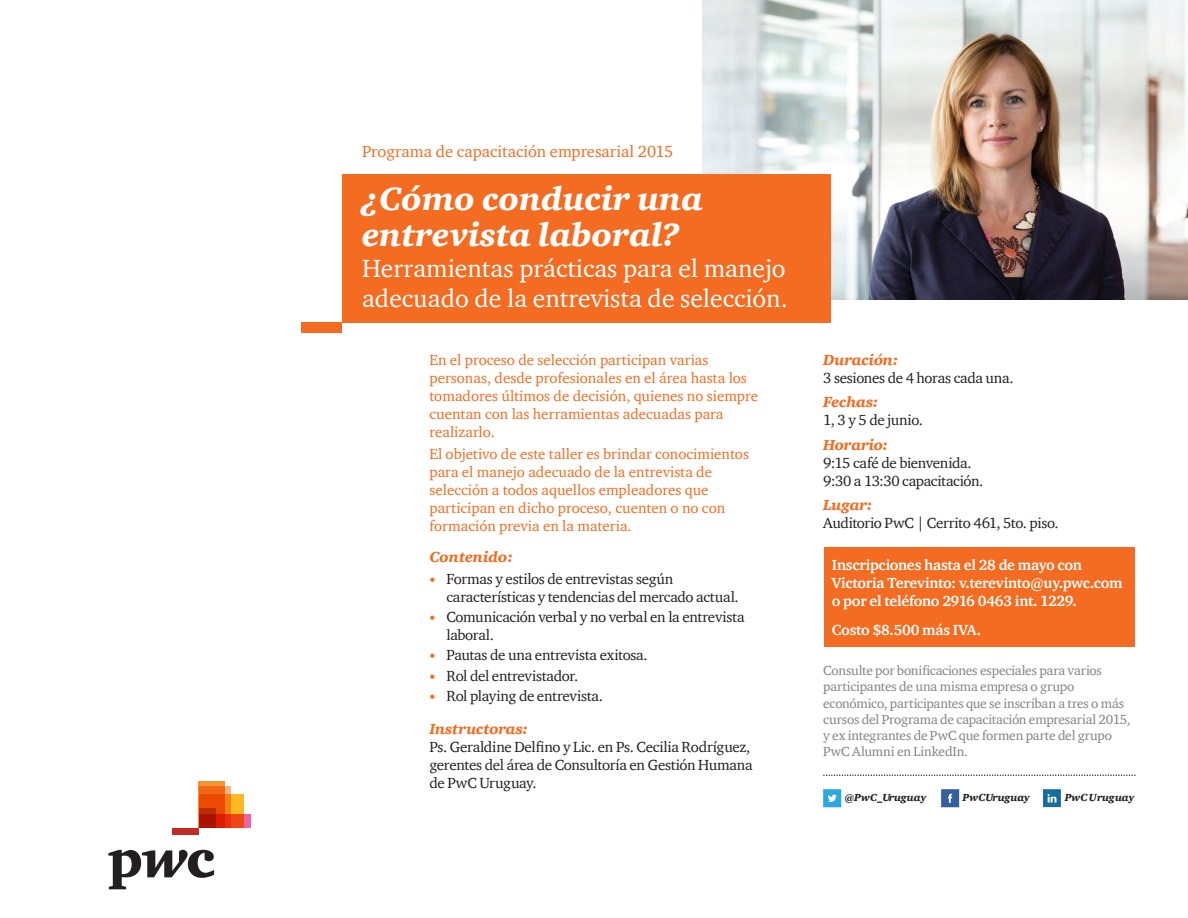
<style>
.page{position:relative;width:1188px;height:918px;background:#fff}
.page>*{position:absolute;margin:0;border:0;box-sizing:border-box;transform-origin:0 0}
.t1{font:italic 900 33px/36px "ITC Charter Com";color:#fff}
.t2{font:25.5px/30.6px "ITC Charter Com";color:#fff}
.t3{font:16.5px "ITC Charter Com";color:#f36c21}
.t4{font:15px/18px "ITC Charter Com";letter-spacing:-.02em;color:#231f20}
.t5{font:15px/18px "ITC Charter Com";color:#f36c21}
.t6{font:700 15px/18px "ITC Charter Com";letter-spacing:-.015em;color:#fff}
.t7{font:italic 900 15px "ITC Charter Com";letter-spacing:-.01em;color:#f36c21}
.t8{font:13.5px/16.2px "ITC Charter Com";letter-spacing:-.015em;color:#808285}
.t9{font:italic 900 10.5px "ITC Charter Com";color:#231f20}
.s1{font-family:"Helvetica Neue";font-size:12px;color:#f36c21}
.s2{font-weight:900;font-style:italic;color:#f36c21}
</style>
<div class="page">
<img style="left:702px;top:0;width:486px;height:300px">
<div style="left:342px;top:174px;width:489px;height:148px;background:#f36c21"></div>
<div style="left:301px;top:322px;width:41px;height:10px;background:#f36c21"></div>
<div style="left:199px;top:795px;width:45px;height:33px;background:#fcb825"></div>
<svg style="left:230px;top:815px;width:20px;height:13px"></svg>
<svg style="left:225px;top:787px;width:5px;height:41px"></svg>
<svg style="left:199px;top:782px;width:26px;height:46px"></svg>
<div style="left:199px;top:808px;width:16px;height:20px;background:linear-gradient(to bottom,#b82901,#ab0b00)"></div>
<div style="left:172px;top:828px;width:27px;height:6px;background:#c32a25"></div>
<svg style="left:108px;top:850px;width:106px;height:39px"></svg>
<div style="left:824px;top:547px;width:310px;height:100px;background:#f36c21"></div>
<svg style="left:1043px;top:789px;width:18px;height:18px"></svg>
<svg style="left:824px;top:774px;width:312px;height:2px"></svg>
<svg style="left:823px;top:789px;width:18px;height:18px"></svg>
<svg style="left:941px;top:789px;width:18px;height:18px"></svg>
<p class="t3" style="left:362px;top:141px;width:313px">Programa de capacitación empresarial 2015</p>
<h1 class="t1" style="left:362px;top:180px;width:342px">¿Cómo conducir una entrevista laboral?</h1>
<h2 class="t2" style="left:362px;top:252px;width:427px">Herramientas prácticas para el manejo adecuado de la entrevista de selección.</h2>
<p class="t5" style="left:429px;top:351px;width:330px">En el proceso de selección participan varias personas, desde profesionales en el área hasta los tomadores últimos de decisión, quienes no siempre cuentan con las herramientas adecuadas para realizarlo.</p>
<p class="t5" style="left:429px;top:445px;width:321px">El objetivo de este taller es brindar conocimientos para el manejo adecuado de la entrevista de selección a todos aquellos empleadores que participan en dicho proceso, cuenten o no con formación previa en la materia.</p>
<p class="t7" style="left:429px;top:548px;width:85px">Contenido:</p>
<p class="t4" style="left:446px;top:570px;width:294px;text-indent:-17px"><span class="s1">•</span> Formas y estilos de entrevistas según características y tendencias del mercado actual.</p>
<p class="t4" style="left:446px;top:608px;width:300px;text-indent:-17px"><span class="s1">•</span> Comunicación verbal y no verbal en la entrevista laboral.</p>
<p class="t4" style="left:429px;top:646px;width:220px"><span class="s1">•</span> Pautas de una entrevista exitosa.</p>
<p class="t4" style="left:429px;top:666px;width:150px"><span class="s1">•</span> Rol del entrevistador.</p>
<p class="t4" style="left:429px;top:679px;width:175px;line-height:32.8px"><span class="s1">•</span> Rol playing de entrevista.<br><span class="s2">Instructoras:</span></p>
<p class="t4" style="left:429px;top:737px;width:325px">Ps. Geraldine Delfino y Lic. en Ps. Cecilia Rodríguez, gerentes del área de Consultoría en Gestión Humana de PwC Uruguay.</p>
<p class="t7" style="left:823px;top:351px;width:77px">Duración:</p>
<p class="t4" style="left:823px;top:369px;width:192px">3 sesiones de 4 horas cada una.</p>
<p class="t7" style="left:823px;top:393px;width:57px">Fechas:</p>
<p class="t4" style="left:823px;top:411px;width:101px">1, 3 y 5 de junio.</p>
<p class="t7" style="left:823px;top:435px;width:67px">Horario:</p>
<p class="t4" style="left:823px;top:453px;width:162px">9:15 café de bienvenida.<br>9:30 a 13:30 capacitación.</p>
<p class="t7" style="left:823px;top:496px;width:51px">Lugar:</p>
<p class="t4" style="left:823px;top:514px;width:237px">Auditorio PwC | Cerrito 461, 5to. piso.</p>
<p class="t6" style="left:832px;top:556px;width:292px">Inscripciones hasta el 28 de mayo con<br>Victoria Terevinto: v.terevinto@uy.pwc.com o por el teléfono 2916 0463 int. 1229.</p>
<p class="t6" style="left:832px;top:620px;width:151px">Costo $8.500 más IVA.</p>
<p class="t8" style="left:823px;top:662px;width:309px">Consulte por bonificaciones especiales para varios participantes de una misma empresa o grupo económico, participantes que se inscriban a tres o más cursos del Programa de capacitación empresarial 2015, y ex integrantes de PwC que formen parte del grupo PwC Alumni en LinkedIn.</p>
<p class="t9" style="left:844px;top:791px;width:83px">@PwC_Uruguay</p>
<p class="t9" style="left:963px;top:791px;width:69px">PwCUruguay</p>
<p class="t9" style="left:1065px;top:791px;width:71px">PwC Uruguay</p>
</div>
